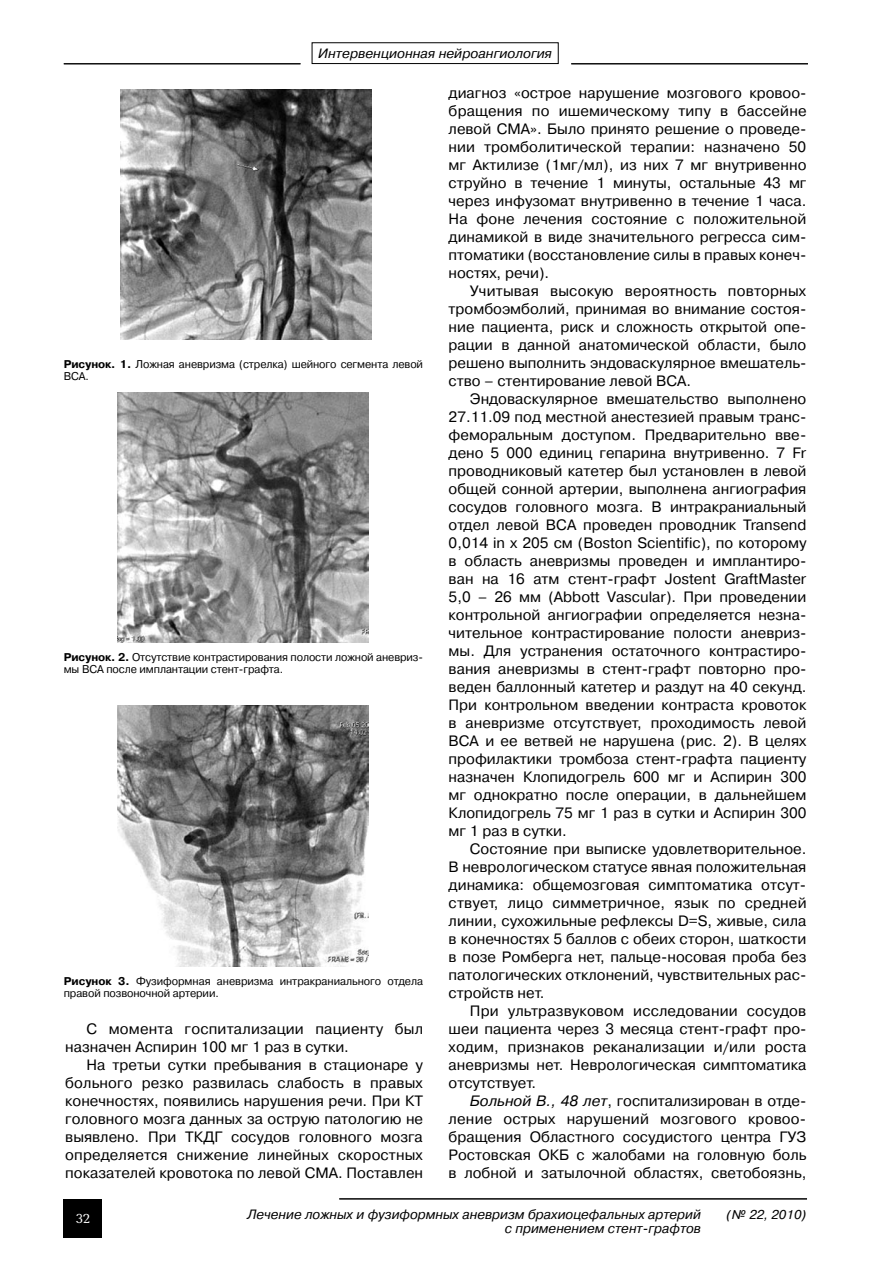
<style>
.page{position:relative;width:893px;height:1263px;background:#fff}
.page>*{position:absolute;margin:0;border:0;box-sizing:border-box;transform-origin:0 0}
.t1{font:15px "Pragmatica C";color:#000}
.t2{font:italic 13.5px/13.5px "Pragmatica C";color:#000;text-align:right}
.t3{font:13.5px "Baltica C";color:#fff}
.t4{font:italic 12.75px "Pragmatica C";color:#000}
.t5{font:11.25px/12px "Pragmatica C";letter-spacing:-.01em;color:#000}
.s1{font-style:italic}
.s2{font-weight:700}
</style>
<div class="page">
<div style="left:64px;top:1199px;width:38px;height:38px;background:#000"></div>
<hr style="left:64px;top:64px;width:236px;height:1px;background:#000">
<hr style="left:571px;top:64px;width:237px;height:1px;background:#000">
<hr style="left:339px;top:1198px;width:468px;height:1px;background:#000">
<div style="left:312px;top:43px;width:246px;height:21px;border:1px solid #000"></div>
<img style="left:118px;top:392px;width:251px;height:251px">
<img style="left:118px;top:705px;width:251px;height:262px">
<img style="left:121px;top:89px;width:251px;height:251px">
<p class="t2" style="left:318px;top:47px;width:235px">Интервенционная нейроангиология</p>
<p class="t1" style="left:449px;top:85px;width:359px">диагноз «острое нарушение мозгового кровоо-</p>
<p class="t1" style="left:449px;top:103px;width:359px">бращения по ишемическому типу в бассейне</p>
<p class="t1" style="left:449px;top:121px;width:359px">левой СМА». Было принято решение о проведе-</p>
<p class="t1" style="left:449px;top:139px;width:359px">нии тромболитической терапии: назначено 50</p>
<p class="t1" style="left:449px;top:157px;width:359px">мг Актилизе (1мг/мл), из них 7 мг внутривенно</p>
<p class="t1" style="left:449px;top:175px;width:359px">струйно в течение 1 минуты, остальные 43 мг</p>
<p class="t1" style="left:449px;top:193px;width:359px">через инфузомат внутривенно в течение 1 часа.</p>
<p class="t1" style="left:449px;top:211px;width:359px">На фоне лечения состояние с положительной</p>
<p class="t1" style="left:449px;top:229px;width:359px">динамикой в виде значительного регресса сим-</p>
<p class="t1" style="left:449px;top:247px;width:359px">птоматики (восстановление силы в правых конеч-</p>
<p class="t1" style="left:449px;top:265px;width:102px">ностях, речи).</p>
<p class="t1" style="left:470px;top:283px;width:338px">Учитывая высокую вероятность повторных</p>
<p class="t1" style="left:449px;top:301px;width:359px">тромбоэмболий, принимая во внимание состоя-</p>
<p class="t1" style="left:449px;top:319px;width:359px">ние пациента, риск и сложность открытой опе-</p>
<p class="t1" style="left:449px;top:337px;width:359px">рации в данной анатомической области, было</p>
<p class="t1" style="left:449px;top:355px;width:359px">решено выполнить эндоваскулярное вмешатель-</p>
<p class="t1" style="left:449px;top:373px;width:244px">ство – стентирование левой ВСА.</p>
<p class="t1" style="left:470px;top:391px;width:338px">Эндоваскулярное вмешательство выполнено</p>
<p class="t1" style="left:449px;top:409px;width:359px">27.11.09 под местной анестезией правым транс-</p>
<p class="t1" style="left:449px;top:427px;width:359px">феморальным доступом. Предварительно вве-</p>
<p class="t1" style="left:449px;top:445px;width:359px">дено 5 000 единиц гепарина внутривенно. 7 Fr</p>
<p class="t1" style="left:449px;top:463px;width:359px">проводниковый катетер был установлен в левой</p>
<p class="t1" style="left:449px;top:481px;width:359px">общей сонной артерии, выполнена ангиография</p>
<p class="t1" style="left:449px;top:499px;width:359px">сосудов головного мозга. В интракраниальный</p>
<p class="t1" style="left:449px;top:517px;width:359px">отдел левой ВСА проведен проводник Transend</p>
<p class="t1" style="left:449px;top:535px;width:359px">0,014 in х 205 см (Boston Scientific), по которому</p>
<p class="t1" style="left:449px;top:553px;width:359px">в область аневризмы проведен и имплантиро-</p>
<p class="t1" style="left:449px;top:571px;width:359px">ван на 16 атм стент-графт Jostent GraftMaster</p>
<p class="t1" style="left:449px;top:589px;width:359px">5,0 – 26 мм (Abbott Vascular). При проведении</p>
<p class="t1" style="left:449px;top:607px;width:359px">контрольной ангиографии определяется незна-</p>
<p class="t1" style="left:449px;top:625px;width:359px">чительное контрастирование полости аневриз-</p>
<p class="t1" style="left:449px;top:643px;width:359px">мы. Для устранения остаточного контрастиро-</p>
<p class="t1" style="left:449px;top:661px;width:359px">вания аневризмы в стент-графт повторно про-</p>
<p class="t1" style="left:449px;top:679px;width:359px">веден баллонный катетер и раздут на 40 секунд.</p>
<p class="t1" style="left:449px;top:697px;width:359px">При контрольном введении контраста кровоток</p>
<p class="t1" style="left:449px;top:715px;width:359px">в аневризме отсутствует, проходимость левой</p>
<p class="t1" style="left:449px;top:733px;width:359px">ВСА и ее ветвей не нарушена (рис. 2). В целях</p>
<p class="t1" style="left:449px;top:751px;width:359px">профилактики тромбоза стент-графта пациенту</p>
<p class="t1" style="left:449px;top:769px;width:359px">назначен Клопидогрель 600 мг и Аспирин 300</p>
<p class="t1" style="left:449px;top:787px;width:359px">мг однократно после операции, в дальнейшем</p>
<p class="t1" style="left:449px;top:805px;width:359px">Клопидогрель 75 мг 1 раз в сутки и Аспирин 300</p>
<p class="t1" style="left:449px;top:823px;width:120px">мг 1 раз в сутки.</p>
<p class="t1" style="left:470px;top:841px;width:338px">Состояние при выписке удовлетворительное.</p>
<p class="t1" style="left:449px;top:859px;width:359px">В неврологическом статусе явная положительная</p>
<p class="t1" style="left:449px;top:877px;width:359px">динамика: общемозговая симптоматика отсут-</p>
<p class="t1" style="left:449px;top:895px;width:359px">ствует, лицо симметричное, язык по средней</p>
<p class="t1" style="left:449px;top:913px;width:359px">линии, сухожильные рефлексы D=S, живые, сила</p>
<p class="t1" style="left:449px;top:931px;width:359px">в конечностях 5 баллов с обеих сторон, шаткости</p>
<p class="t1" style="left:449px;top:949px;width:359px">в позе Ромберга нет, пальце-носовая проба без</p>
<p class="t1" style="left:449px;top:967px;width:359px">патологических отклонений, чувствительных рас-</p>
<p class="t1" style="left:449px;top:985px;width:97px">стройств нет.</p>
<p class="t1" style="left:470px;top:1003px;width:338px">При ультразвуковом исследовании сосудов</p>
<p class="t1" style="left:449px;top:1021px;width:359px">шеи пациента через 3 месяца стент-графт про-</p>
<p class="t1" style="left:449px;top:1039px;width:359px">ходим, признаков реканализации и/или роста</p>
<p class="t1" style="left:449px;top:1057px;width:359px">аневризмы нет. Неврологическая симптоматика</p>
<p class="t1" style="left:449px;top:1075px;width:89px">отсутствует.</p>
<p class="t1" style="left:470px;top:1093px;width:338px"><span class="s1">Больной В., 48 лет</span>, госпитализирован в отде-</p>
<p class="t1" style="left:449px;top:1111px;width:359px">ление острых нарушений мозгового кровоо-</p>
<p class="t1" style="left:449px;top:1129px;width:359px">бращения Областного сосудистого центра ГУЗ</p>
<p class="t1" style="left:449px;top:1147px;width:359px">Ростовская ОКБ с жалобами на головную боль</p>
<p class="t1" style="left:449px;top:1165px;width:359px">в лобной и затылочной областях, светобоязнь,</p>
<p class="t2" style="left:247px;top:1208px;width:455px">Лечение ложных и фузиформных аневризм брахиоцефальных артерий с применением стент-графтов</p>
<p class="t4" style="left:727px;top:1207px;width:81px">(№ 22, 2010)</p>
<p class="t5" style="left:64px;top:358px;width:361px"><span class="s2">Рисунок. 1.</span> Ложная аневризма (стрелка) шейного сегмента левой<br>ВСА.</p>
<p class="t5" style="left:64px;top:651px;width:361px"><span class="s2">Рисунок. 2.</span> Отсутствие контрастирования полости ложной аневриз&shy;мы ВСА после имплантации стент-графта.</p>
<p class="t5" style="left:64px;top:975px;width:361px"><span class="s2">Рисунок 3.</span> Фузиформная аневризма интракраниального отдела правой позвоночной артерии.</p>
<p class="t1" style="left:87px;top:1021px;width:338px">С момента госпитализации пациенту был</p>
<p class="t1" style="left:65px;top:1039px;width:285px">назначен Аспирин 100 мг 1 раз в сутки.</p>
<p class="t1" style="left:87px;top:1057px;width:338px">На третьи сутки пребывания в стационаре у</p>
<p class="t1" style="left:65px;top:1075px;width:359px">больного резко развилась слабость в правых</p>
<p class="t1" style="left:65px;top:1093px;width:359px">конечностях, появились нарушения речи. При КТ</p>
<p class="t1" style="left:65px;top:1111px;width:359px">головного мозга данных за острую патологию не</p>
<p class="t1" style="left:65px;top:1129px;width:359px">выявлено. При ТКДГ сосудов головного мозга</p>
<p class="t1" style="left:65px;top:1147px;width:359px">определяется снижение линейных скоростных</p>
<p class="t1" style="left:65px;top:1165px;width:359px">показателей кровотока по левой СМА. Поставлен</p>
<p class="t3" style="left:76px;top:1211px;width:16px">32</p>
</div>
